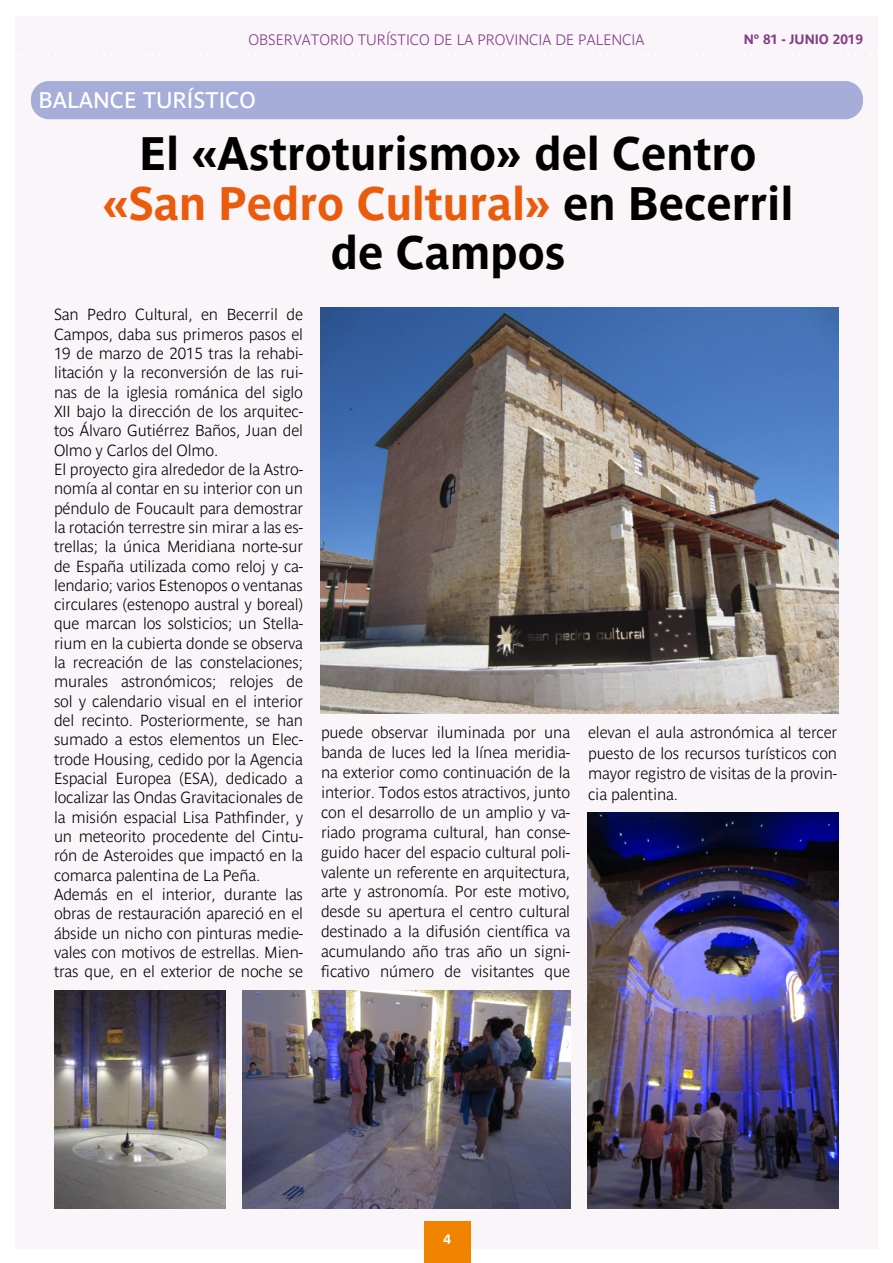
<style>
.page{position:relative;width:893px;height:1263px;background:#fff}
.page>*{position:absolute;margin:0;border:0;box-sizing:border-box;transform-origin:0 0}
.t1{font:700 46.5px/49.5px "Parisine";letter-spacing:-.01em;color:#000;text-align:center}
.t2{font:22.5px "Parisine";color:#fff}
.t3{font:700 15.9px/19.4px "Parisine Clair";letter-spacing:-.01em;color:#000;text-align:justify}
.t4{font:700 15px "Parisine Clair";color:#853e88}
.t5{font:700 13.5px "Parisine";color:#853e88}
.t6{font:700 13.5px "Parisine";color:#fff}
.s1{color:#ea5b0b}
</style>
<div class="page">
<div style="left:15px;top:16px;width:863px;height:1233px;background:#f9f5f9"></div>
<div style="left:31px;top:81px;width:832px;height:38px;background:#a5add8;border-radius:18px"></div>
<div style="left:424px;top:1221px;width:47px;height:42px;background:#f08300"></div>
<img style="left:587px;top:812px;width:252px;height:397px">
<img style="left:320px;top:308px;width:519px;height:405px">
<img style="left:242px;top:991px;width:328px;height:218px">
<img style="left:54px;top:991px;width:172px;height:218px">
<p class="t4" style="left:248px;top:31px;width:398px">OBSERVATORIO TURÍSTICO DE LA PROVINCIA DE PALENCIA</p>
<h2 class="t2" style="left:38px;top:87px;width:219px">BALANCE TURÍSTICO</h2>
<p class="t5" style="left:744px;top:31px;width:121px">Nº 81 - JUNIO 2019</p>
<h1 class="t1" style="left:103px;top:129px;width:693px">El «Astroturismo» del Centro <span class="s1">«San Pedro Cultural»</span> en Becerril de Campos</h1>
<p class="t3" style="left:54px;top:305px;width:251px;text-align:left">San Pedro Cultural, en Becerril de Campos, daba sus primeros pasos el 19 de marzo de 2015 tras la rehabi&shy;litación y la reconversión de las rui&shy;nas de la iglesia románica del siglo XII bajo la dirección de los arquitec&shy;tos Álvaro Gutiérrez Baños, Juan del Olmo y Carlos del Olmo.<br>El proyecto gira alrededor de la Astro&shy;nomía al contar en su interior con un péndulo de Foucault para demostrar la rotación terrestre sin mirar a las es&shy;trellas; la única Meridiana norte-sur de España utilizada como reloj y ca&shy;lendario; varios Estenopos o ventanas circulares (estenopo austral y boreal) que marcan los solsticios; un Stella&shy;rium en la cubierta donde se observa la recreación de las constelaciones; murales astronómicos; relojes de sol y calendario visual en el interior del recinto. Posteriormente, se han sumado a estos elementos un Elec&shy;trode Housing, cedido por la Agencia Espacial Europea (ESA), dedicado a localizar las Ondas Gravitacionales de la misión espacial Lisa Pathfinder, y un meteorito procedente del Cintu&shy;rón de Asteroides que impactó en la comarca palentina de La Peña.<br>Además en el interior, durante las obras de restauración apareció en el ábside un nicho con pinturas medie&shy;vales con motivos de estrellas. Mien&shy;tras que, en el exterior de noche se</p>
<p class="t3" style="left:321px;top:722px;width:251px;line-height:20px">puede observar iluminada por una banda de luces led la línea meridia&shy;na exterior como continuación de la interior. Todos estos atractivos, junto con el desarrollo de un amplio y va&shy;riado programa cultural, han conse&shy;guido hacer del espacio cultural poli&shy;valente un referente en arquitectura, arte y astronomía. Por este motivo, desde su apertura el centro cultural destinado a la difusión científica va acumulando año tras año un signi&shy;ficativo número de visitantes que</p>
<p class="t3" style="left:588px;top:722px;width:251px;line-height:20.5px">elevan el aula astronómica al tercer puesto de los recursos turísticos con mayor registro de visitas de la provin&shy;cia palentina.</p>
<p class="t6" style="left:443px;top:1231px;width:9px">4</p>
</div>
